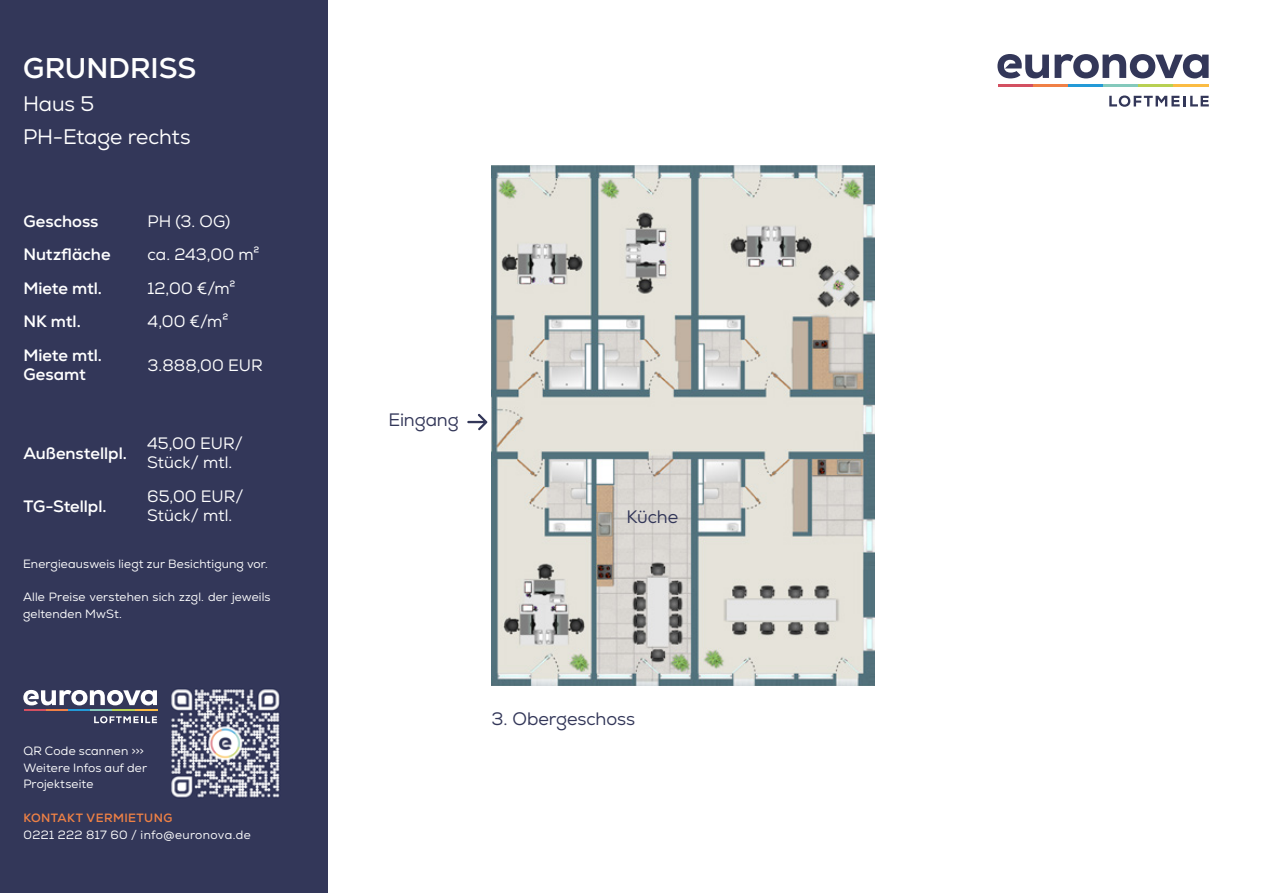
<style>
.page{position:relative;width:1263px;height:893px;background:#fff}
.page>*{position:absolute;margin:0;border:0;box-sizing:border-box;transform-origin:0 0}
.t1{font:700 28.5px "Nexa";color:#fff}
.t2{font:21px/33px "Nexa";letter-spacing:-.005em;color:#fff}
.t3{font:18px "Nexa";letter-spacing:-.005em;color:#333759}
.t4{font:16.5px/19.5px "Nexa";color:#fff}
.t5{font:700 16.5px/19.5px "Nexa";color:#fff}
.t6{font:12px/16.5px "Nexa";letter-spacing:.015em;color:#fff}
.t7{font:700 12px "Nexa";letter-spacing:.035em;color:#ef8145}
</style>
<div class="page">
<div style="left:0;top:0;width:327px;height:893px;background:#333759"></div>
<hr style="left:998px;top:85px;width:35px;height:2px;background:#d35061">
<hr style="left:1033px;top:85px;width:35px;height:2px;background:#f08046">
<hr style="left:1068px;top:85px;width:36px;height:2px;background:#239ad7">
<hr style="left:1104px;top:85px;width:35px;height:2px;background:#84c9bc">
<hr style="left:1139px;top:85px;width:35px;height:2px;background:#b8d052">
<hr style="left:1174px;top:85px;width:35px;height:2px;background:#fbbc43">
<svg style="left:997px;top:54px;width:211px;height:25px"></svg>
<svg style="left:1109px;top:95px;width:100px;height:12px"></svg>
<img style="left:492px;top:166px;width:383px;height:520px">
<img style="left:171px;top:689px;width:109px;height:109px">
<hr style="left:24px;top:709px;width:22px;height:2px;background:#d35061">
<hr style="left:46px;top:709px;width:22px;height:2px;background:#f08046">
<hr style="left:68px;top:709px;width:23px;height:2px;background:#239ad7">
<hr style="left:91px;top:709px;width:22px;height:2px;background:#84c9bc">
<hr style="left:113px;top:709px;width:22px;height:2px;background:#b8d052">
<hr style="left:135px;top:709px;width:22px;height:2px;background:#fbbc43">
<svg style="left:23px;top:690px;width:134px;height:15px"></svg>
<svg style="left:94px;top:716px;width:63px;height:7px"></svg>
<svg style="left:467px;top:414px;width:20px;height:16px"></svg>
<h1 class="t1" style="left:23px;top:50px;width:175px">GRUNDRISS</h1>
<h2 class="t2" style="left:23px;top:87px;width:169px">Haus 5<br>PH-Etage rechts</h2>
<h3 class="t5" style="left:23px;top:212px;width:77px">Geschoss</h3>
<h3 class="t4" style="left:148px;top:212px;width:84px">PH (3. OG)</h3>
<h3 class="t5" style="left:23px;top:245px;width:89px">Nutzfläche</h3>
<h3 class="t4" style="left:148px;top:245px;width:113px">ca. 243,00 m²</h3>
<h3 class="t5" style="left:23px;top:279px;width:80px">Miete mtl.</h3>
<h3 class="t4" style="left:148px;top:279px;width:89px">12,00 €/m²</h3>
<h3 class="t5" style="left:23px;top:312px;width:59px">NK mtl.</h3>
<h3 class="t4" style="left:148px;top:312px;width:82px">4,00 €/m²</h3>
<h3 class="t5" style="left:23px;top:345px;width:80px">Miete mtl.<br>Gesamt</h3>
<h3 class="t4" style="left:148px;top:355px;width:117px">3.888,00 EUR</h3>
<h3 class="t5" style="left:23px;top:443px;width:105px">Außenstellpl.</h3>
<h3 class="t4" style="left:147px;top:434px;width:97px">45,00 EUR/<br>Stück/ mtl.</h3>
<h3 class="t5" style="left:23px;top:496px;width:85px">TG-Stellpl.</h3>
<h3 class="t4" style="left:147px;top:487px;width:98px">65,00 EUR/<br>Stück/ mtl.</h3>
<p class="t6" style="left:23px;top:556px;width:246px">Energieausweis liegt zur Besichtigung vor.</p>
<p class="t6" style="left:23px;top:589px;width:249px">Alle Preise verstehen sich zzgl. der jeweils geltenden MwSt.</p>
<p class="t6" style="left:23px;top:743px;width:125px">QR Code scannen &gt;&gt;&gt;<br>Weitere Infos auf der<br>Projektseite</p>
<p class="t7" style="left:23px;top:811px;width:150px">KONTAKT VERMIETUNG</p>
<p class="t6" style="left:23px;top:827px;width:229px">0221 222 817 60 / info@euronova.de</p>
<h3 class="t3" style="left:388px;top:409px;width:72px">Eingang</h3>
<h3 class="t3" style="left:626px;top:506px;width:53px">Küche</h3>
<h3 class="t3" style="left:492px;top:708px;width:145px">3. Obergeschoss</h3>
</div>
